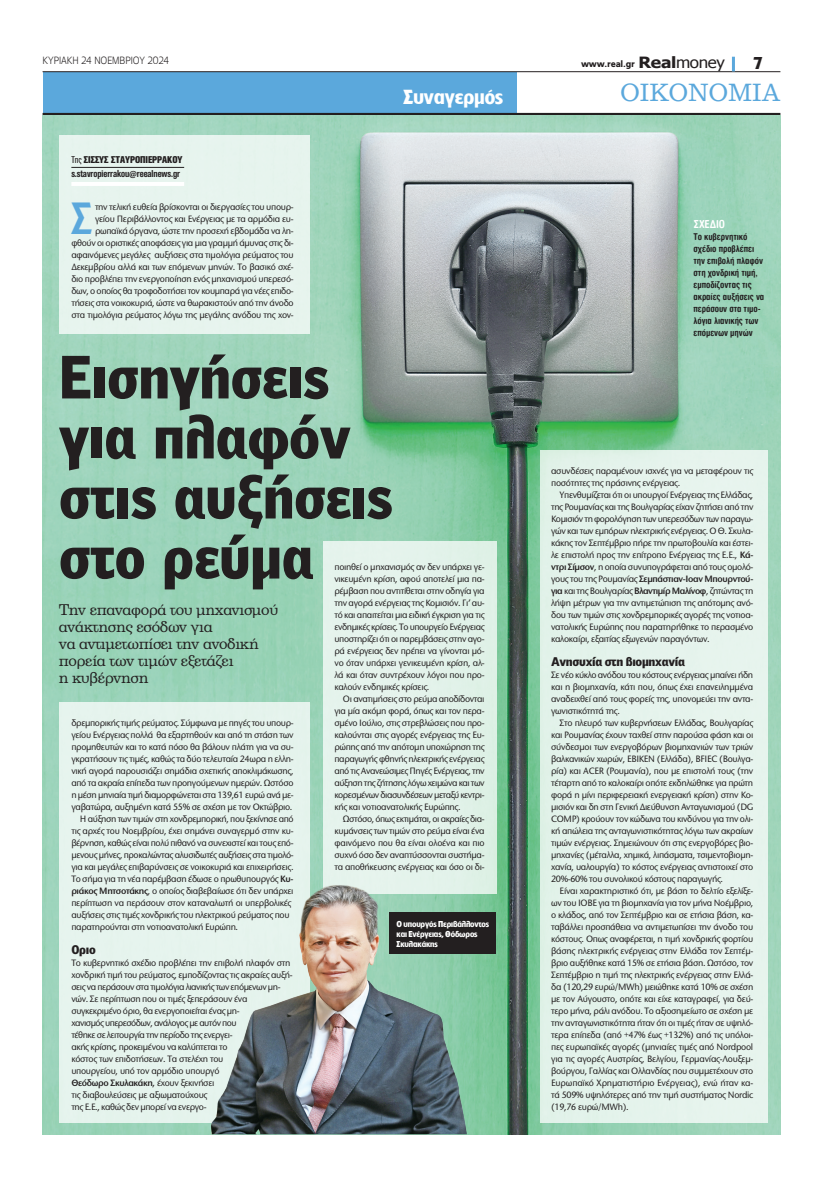
<style>
.page{position:relative;width:823px;height:1191px;background:#fff}
.page>*{position:absolute;margin:0;border:0;box-sizing:border-box;transform-origin:0 0}
.t1{font:900 58px/60px "PF Bell Gothic Text";letter-spacing:-.01em;color:#231f20;scale:.96 1}
.t2{font:500 42px "PF Lounge";color:#5ba8dc}
.t3{font:24px "PF Clarendon";color:#5ba8dc;scale:.96 1}
.t4{font:700 19px "PF Lounge";color:#fff}
.t5{font:700 16px "PF Lounge";color:#231f20}
.t6{font:15px/17px "PF Clarendon";letter-spacing:-.02em;color:#231f20}
.t7{font:900 12px "PF Bell Gothic Text";letter-spacing:-.025em;color:#231f20}
.t8{font:700 condensed 11px "CF Smooth SG";letter-spacing:-.01em;color:#fff}
.t9{font:700 10px "PF Akzidenz Text Cond";letter-spacing:-.01em;color:#231f20}
.t10{font:900 10px "PF Akzidenz Text Cond";letter-spacing:-.01em;color:#231f20}
.t11{font:300 10px "PF Lounge";letter-spacing:-.005em;color:#231f20;scale:.96 1}
.t12{font:500 9.6px/12px "Stone Sans ITC Hel";letter-spacing:-.035em;color:#231f20;text-align:justify;scale:.96 1}
.t13{font:700 condensed 9.3px/12px "CF Smooth SG";letter-spacing:-.01em;color:#231f20}
.t14{font:900 9px "PF Catalog";letter-spacing:-.02em;color:#231f20;scale:.96 1}
.t15{font:700 8px/10px "PF Lounge";letter-spacing:-.02em;color:#fff}
.s1{font-family:"Tahoma";font-weight:700;font-size:15.5px}
.s2{font-family:"Tahoma";font-weight:400;font-size:15.5px}
.s3{font-weight:400}
.s4{font-weight:600}
</style>
<div class="page">
<div style="left:43px;top:72px;width:473px;height:41px;background:#5ba8dc"></div>
<hr style="left:43px;top:71px;width:737px;height:1px;background:#231f20">
<hr style="left:43px;top:113px;width:737px;height:3px;background:#231f20">
<hr style="left:731px;top:57px;width:3px;height:14px;background:#5ba8dc">
<img style="left:43px;top:116px;width:737px;height:1018px">
<div style="left:59px;top:136px;width:250px;height:198px;background:#e7f4ee"></div>
<hr style="left:71px;top:167px;width:113px;height:1px;background:#231f20">
<hr style="left:71px;top:182px;width:113px;height:4px;background:#fff">
<svg style="left:59px;top:702px;width:250px;height:420px;background:#dae7e2"></svg>
<div style="left:323px;top:541px;width:174px;height:353px;background:#e4f3ec"></div>
<div style="left:539px;top:450px;width:228px;height:672px;background:#e5f3ec"></div>
<img style="left:297px;top:882px;width:41px;height:96px">
<div style="left:389px;top:912px;width:107px;height:42px;background:#231f20"></div>
<p class="t11" style="left:43px;top:55px;width:133px">κυριακη 24 ΝΟΕΜΒΡΙ ΟΥ 2024</p>
<p class="t14" style="left:580px;top:59px;width:151px">www.real.gr <span class="s1">Real</span><span class="s2">money</span></p>
<h3 class="t5" style="left:752px;top:54px;width:11px">7</h3>
<p class="t10" style="left:71px;top:154px;width:113px"><span class="s3">Της</span> Σίσσυς Σταυροπιερράκου</p>
<h2 class="t2" style="left:71px;top:195px;width:22px">Σ</h2>
<p class="t9" style="left:71px;top:168px;width:110px">s.stavropierrakou@reealnews.gr</p>
<p class="t12" style="left:71px;top:201px;width:233px;text-align:right">την τελική ευθεία βρίσκονται οι διεργασίες του υπουρ-<br>γείου Περιβάλλοντος και Ενέργειας με τα αρμόδια ευ&shy;ρωπαϊκά όργανα, ώστε την προσεχή εβδομάδα να λη&shy;φθούν οι οριστικές αποφάσεις για μια γραμμή άμυνας στις δι&shy;αφαινόμενες μεγάλες αυξήσεις στα τιμολόγια ρεύματος του Δεκεμβρίου αλλά και των επόμενων μηνών. Το βασικό σχέ&shy;διο προβλέπει την ενεργοποίηση ενός μηχανισμού υπερεσό&shy;δων, ο οποίος θα τροφοδοτήσει τον κουμπαρά για νέες επιδο&shy;τήσεις στα νοικοκυριά, ώστε να θωρακιστούν από την άνοδο στα τιμολόγια ρεύματος λόγω της μεγάλης ανόδου της χον-</p>
<h3 class="t4" style="left:403px;top:86px;width:101px">Συναγερμός</h3>
<h3 class="t3" style="left:620px;top:80px;width:168px">OIKONOMIA</h3>
<p class="t8" style="left:693px;top:218px;width:33px">σχεδιο</p>
<p class="t13" style="left:693px;top:231px;width:72px">Το κυβερνητικό σχέδιο προβλέπει την επιβολή πλαφόν στη χονδρική τιμή, εμποδίζοντας τις ακραίες αυξήσεις να περάσουν στα τιμο&shy;λόγια λιανικής των επόμενων μηνών</p>
<h1 class="t1" style="left:59px;top:345px;width:349px">Εισηγήσεις για πλαφόν στις αυξήσεις στο ρεύμα</h1>
<h3 class="t6" style="left:59px;top:601px;width:221px">ΤΗΝ ΕΠΑΝΑΦΟΡΆ ΤΟΥ ΜΗΧΑΝΙΣΜΟΎ<br>ΑΝΆΚΤΗΣΗΣ ΕΣΌΔΩΝ ΓΙΑ<br>ΝΑ ΑΝΤΙΜΕΤΩΠΊΣΕΙ ΤΗΝ ΑΝΟΔΙΚΉ<br>ΠΟΡΕΊΑ ΤΩΝ ΤΙΜΏΝ ΕΞΕΤΆΖΕΙ<br>Η ΚΥΒΈΡΝΗΣΗ</h3>
<p class="t12" style="left:334px;top:561px;width:158px">ποιηθεί ο μηχανισμός αν δεν υπάρχει γε&shy;νικευμένη κρίση, αφού αποτελεί μια πα&shy;ρέμβαση που αντιτίθεται στην οδηγία για την αγορά ενέργειας της Κομισιόν. Γι’ αυ&shy;τό και απαιτείται μια ειδική έγκριση για τις ενδημικές κρίσεις. Το υπουργείο Ενέργειας υποστηρίζει ότι οι παρεμβάσεις στην αγο&shy;ρά ενέργειας δεν πρέπει να γίνονται μό&shy;νο όταν υπάρχει γενικευμένη κρίση, αλ&shy;λά και όταν συντρέχουν λόγοι που προ&shy;καλούν ενδημικές κρίσεις.</p>
<p class="t12" style="left:334px;top:693px;width:158px;text-indent:9px">Οι ανατιμήσεις στο ρεύμα αποδίδονται για μία ακόμη φορά, όπως και τον περα&shy;σμένο Ιούλιο, στις στρεβλώσεις που προ&shy;καλούνται στις αγορές ενέργειας της Ευ&shy;ρώπης από την απότομη υποχώρηση της παραγωγής φθηνής ηλεκτρικής ενέργειας από τις Ανανεώσιμες Πηγές Ενέργειας, την αύξηση της ζήτησης λόγω χειμώνα και των κορεσμένων διασυνδέσεων μεταξύ κεντρι&shy;κής και νοτιοανατολικής Ευρώπης.</p>
<p class="t12" style="left:334px;top:813px;width:158px;text-indent:9px">Ωστόσο, όπως εκτιμάται, οι ακραίες δια&shy;κυμάνσεις των τιμών στο ρεύμα είναι ένα φαινόμενο που θα είναι ολοένα και πιο συχνό όσο δεν αναπτύσσονται συστήμα&shy;τα αποθήκευσης ενέργειας και όσο οι δι-</p>
<p class="t12" style="left:71px;top:717px;width:233px">δρεμπορικής τιμής ρεύματος. Σύμφωνα με πηγές του υπουρ-</p>
<p class="t12" style="left:71px;top:729px;width:233px">γείου Ενέργειας πολλά θα εξαρτηθούν και από τη στάση των</p>
<p class="t12" style="left:71px;top:741px;width:233px">προμηθευτών και το κατά πόσο θα βάλουν πλάτη για να συ-</p>
<p class="t12" style="left:71px;top:753px;width:233px">γκρατήσουν τις τιμές, καθώς τα δύο τελευταία 24ωρα η ελλη-</p>
<p class="t12" style="left:71px;top:765px;width:233px">νική αγορά παρουσιάζει σημάδια σχετικής αποκλιμάκωσης,</p>
<p class="t12" style="left:71px;top:777px;width:233px">από τα ακραία επίπεδα των προηγούμενων ημερών. Ωστόσο</p>
<p class="t12" style="left:71px;top:789px;width:233px">η μέση μηνιαία τιμή διαμορφώνεται στα 139,61 ευρώ ανά με-</p>
<p class="t12" style="left:71px;top:801px;width:232px">γαβατώρα, αυξημένη κατά 55% σε σχέση με τον Οκτώβριο.</p>
<p class="t12" style="left:80px;top:813px;width:224px">Η αύξηση των τιμών στη χονδρεμπορική, που ξεκίνησε από</p>
<p class="t12" style="left:71px;top:825px;width:233px">τις αρχές του Νοεμβρίου, έχει σημάνει συναγερμό στην κυ-</p>
<p class="t12" style="left:71px;top:837px;width:233px">βέρνηση, καθώς είναι πολύ πιθανό να συνεχιστεί και τους επό-</p>
<p class="t12" style="left:71px;top:849px;width:233px">μενους μήνες, προκαλώντας αλυσιδωτές αυξήσεις στα τιμολό-</p>
<p class="t12" style="left:71px;top:861px;width:233px">για και μεγάλες επιβαρύνσεις σε νοικοκυριά και επιχειρήσεις.</p>
<p class="t12" style="left:71px;top:873px;width:233px">Το σήμα για τη νέα παρέμβαση έδωσε ο πρωθυπουργός <span class="s4">Κυ-</span></p>
<p class="t12" style="left:71px;top:885px;width:233px"><span class="s4">ριάκος Μητσοτάκης</span>, ο οποίος διαβεβαίωσε ότι δεν υπάρχει</p>
<p class="t12" style="left:71px;top:897px;width:231px">περίπτωση να περάσουν στον καταναλωτή οι υπερβολικές</p>
<p class="t12" style="left:71px;top:909px;width:229px">αυξήσεις στις τιμές χονδρικής του ηλεκτρικού ρεύματος που</p>
<p class="t12" style="left:71px;top:921px;width:175px">παρατηρούνται στη νοτιοανατολική Ευρώπη.</p>
<p class="t7" style="left:71px;top:942px;width:26px">Οριο</p>
<p class="t12" style="left:71px;top:957px;width:232px;text-align:left">Το κυβερνητικό σχέδιο προβλέπει την επιβολή πλαφόν στη χονδρική τιμή του ρεύματος, εμποδίζοντας τις ακραίες αυξή&shy;σεις να περάσουν στα τιμολόγια λιανικής των επόμενων μη&shy;νών. Σε περίπτωση που οι τιμές ξεπεράσουν ένα συγκεκριμένο όριο, θα ενεργοποιείται ένας μη-<br>χανισμός υπερεσόδων, ανάλογος με αυτόν που<br>τέθηκε σε λειτουργία την περίοδο της ενεργει-<br>ακής κρίσης, προκειμένου να καλύπτεται το<br>κόστος των επιδοτήσεων. Τα στελέχη του<br>υπουργείου, υπό τον αρμόδιο υπουργό<br><span class="s4">Θεόδωρο Σκυλακάκη,</span> έχουν ξεκινήσει<br>τις διαβουλεύσεις με αξιωματούχους<br>της Ε.Ε., καθώς δεν μπορεί να ενεργο-</p>
<p class="t15" style="left:396px;top:919px;width:94px">Ο υπουργός Περιβάλλοντος και Ενέργειας, Θόδωρος<br>Σκυλακάκης</p>
<p class="t12" style="left:551px;top:465px;width:212px">ασυνδέσεις παραμένουν ισχνές για να μεταφέρουν τις ποσότητες της πράσινης ενέργειας.</p>
<p class="t12" style="left:551px;top:489px;width:212px;text-indent:9px">Υπενθυμίζεται ότι οι υπουργοί Ενέργειας της Ελλάδας, της Ρουμανίας και της Βουλγαρίας είχαν ζητήσει από την Κομισιόν τη φορολόγηση των υπερεσόδων των παραγω&shy;γών και των εμπόρων ηλεκτρικής ενέργειας. Ο Θ. Σκυλα&shy;κάκης τον Σεπτέμβριο πήρε την πρωτοβουλία και έστει&shy;λε επιστολή προς την επίτροπο Ενέργειας της Ε.Ε., <span class="s4">Κά&shy;ντρι Σίμσον</span>, η οποία συνυπογράφεται από τους ομολό&shy;γους του της Ρουμανίας <span class="s4">Σεμπάστιαν-Ιοαν Μπουρντού&shy;για</span> και της Βουλγαρίας <span class="s4">Βλαντιμίρ Μαλίνοφ</span>, ζητώντας τη λήψη μέτρων για την αντιμετώπιση της απότομης ανό&shy;δου των τιμών στις χονδρεμπορικές αγορές της νοτιοα&shy;νατολικής Ευρώπης που παρατηρήθηκε το περασμένο καλοκαίρι, εξαιτίας εξωγενών παραγόντων.</p>
<p class="t7" style="left:551px;top:654px;width:135px">Ανησυχία στη βιομηχανία</p>
<p class="t12" style="left:551px;top:669px;width:212px">Σε νέο κύκλο ανόδου του κόστους ενέργειας μπαίνει ήδη και η βιομηχανία, κάτι που, όπως έχει επανειλημμένα αναδειχθεί από τους φορείς της, υπονομεύει την αντα&shy;γωνιστικότητά της.</p>
<p class="t12" style="left:551px;top:717px;width:212px;text-indent:9px">Στο πλευρό των κυβερνήσεων Ελλάδας, Βουλγαρίας και Ρουμανίας έχουν ταχθεί στην παρούσα φάση και οι σύνδεσμοι των ενεργοβόρων βιομηχανιών των τριών βαλκανικών χωρών, ΕΒΙΚΕΝ (Ελλάδα), BFIEC (Βουλγα&shy;ρία) και ACER (Ρουμανία), που με επιστολή τους (την τέταρτη από το καλοκαίρι οπότε εκδηλώθηκε για πρώτη φορά η μίνι περιφερειακή ενεργειακή κρίση) στην Κο&shy;μισιόν και δη στη Γενική Διεύθυνση Ανταγωνισμού (DG COMP) κρούουν τον κώδωνα του κινδύνου για την ολι&shy;κή απώλεια της ανταγωνιστικότητας λόγω των ακραίων τιμών ενέργειας. Σημειώνουν ότι στις ενεργοβόρες βιο&shy;μηχανίες (μέταλλα, χημικά, λιπάσματα, τσιμεντοβιομη&shy;χανία, υαλουργία) το κόστος ενέργειας αντιστοιχεί στο 20%-60% του συνολικού κόστους παραγωγής.</p>
<p class="t12" style="left:551px;top:885px;width:212px;text-indent:9px">Είναι χαρακτηριστικό ότι, με βάση το δελτίο εξελίξε&shy;ων του ΙΟΒΕ για τη βιομηχανία για τον μήνα Νοέμβριο, ο κλάδος, από τον Σεπτέμβριο και σε ετήσια βάση, κα&shy;ταβάλλει προσπάθεια να αντιμετωπίσει την άνοδο του κόστους. Οπως αναφέρεται, η τιμή χονδρικής φορτίου βάσης ηλεκτρικής ενέργειας στην Ελλάδα τον Σεπτέμ&shy;βριο αυξήθηκε κατά 15% σε ετήσια βάση. Ωστόσο, τον Σεπτέμβριο η τιμή της ηλεκτρικής ενέργειας στην Ελλά&shy;δα (120,29 ευρώ/MWh) μειώθηκε κατά 10% σε σχέση με τον Αύγουστο, οπότε και είχε καταγραφεί, για δεύ&shy;τερο μήνα, ράλι ανόδου. Το αξιοσημείωτο σε σχέση με την ανταγωνιστικότητα ήταν ότι οι τιμές ήταν σε υψηλό&shy;τερα επίπεδα (από +47% έως +132%) από τις υπόλοι&shy;πες ευρωπαϊκές αγορές (μηνιαίες τιμές από Nordpool για τις αγορές Αυστρίας, Βελγίου, Γερμανίας-Λουξεμ&shy;βούργου, Γαλλίας και Ολλανδίας που συμμετέχουν στο Ευρωπαϊκό Χρηματιστήριο Ενέργειας), ενώ ήταν κα&shy;τά 509% υψηλότερες από την τιμή συστήματος Nordic (19,76 ευρώ/MWh).</p>
</div>
